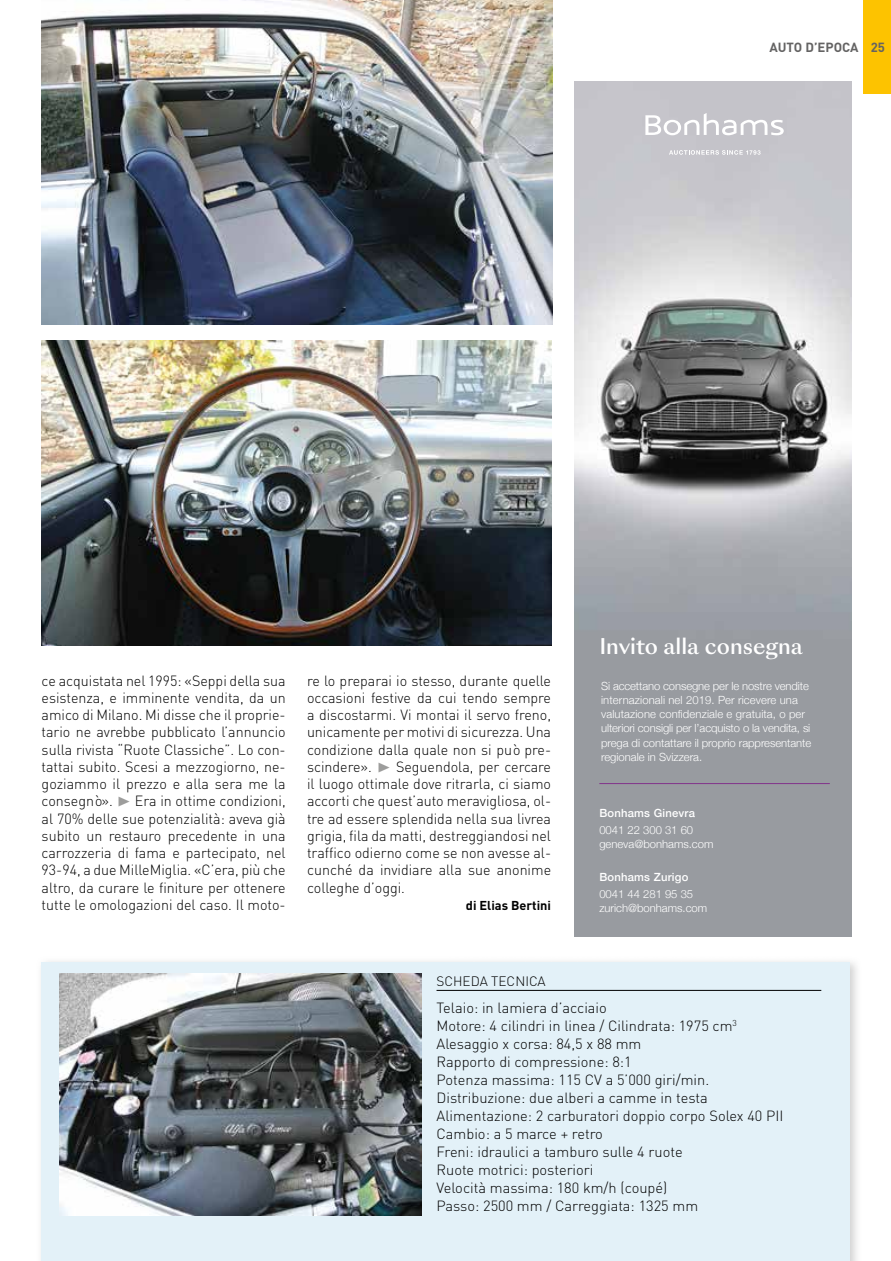
<style>
.page{position:relative;width:891px;height:1261px;background:#fff}
.page>*{position:absolute;margin:0;border:0;box-sizing:border-box;transform-origin:0 0}
.t1{font:500 21px "Sang Bleu Sunrise";color:#fff}
.t2{font:300 14.7px/17.2px "DIN";color:#000;text-align:justify}
.t3{font:300 13.5px "DIN";color:#000}
.t4{font:700 13.2px "DIN";color:#646363}
.t5{font:700 12.75px "DIN";color:#000}
.t6{font:300 11.25px/14.2px "Helvetica Neue";color:#fff}
.t7{font:500 11.25px "Helvetica Neue";letter-spacing:.02em;color:#fff}
.s1{font-family:"Zeal";font-weight:400;color:#9d9d9c}
</style>
<div class="page">
<div style="left:42px;top:962px;width:807px;height:299px;background:#e3f1f8"></div>
<div style="left:862px;top:0;width:28px;height:94px;background:#fdc300"></div>
<hr style="left:436px;top:990px;width:385px;height:1px;background:#000">
<img style="left:42px;top:0;width:510px;height:324px">
<img style="left:42px;top:341px;width:509px;height:304px">
<img style="left:59px;top:974px;width:362px;height:242px">
<img style="left:574px;top:82px;width:277px;height:855px">
<svg style="left:668px;top:150px;width:92px;height:5px"></svg>
<svg style="left:645px;top:113px;width:138px;height:22px"></svg>
<hr style="left:599px;top:783px;width:230px;height:1px;background:#82348b">
<p class="t4" style="left:769px;top:39px;width:117px">AUTO D’EPOCA 25</p>
<p class="t2" style="left:42px;top:672px;width:245px">ce acquistata nel 1995: «Seppi della sua esistenza, e imminente vendita, da un amico di Milano. Mi disse che il proprie&shy;tario ne avrebbe pubblicato l’annuncio sulla rivista “Ruote Classiche”. Lo con&shy;tattai subito. Scesi a mezzogiorno, ne&shy;goziammo il prezzo e alla sera me la consegnò». <span class="s1">®</span> Era in ottime condizioni, al 70% delle sue potenzialità: aveva già subito un restauro precedente in una carrozzeria di fama e partecipato, nel 93-94, a due MilleMiglia. «C’era, più che altro, da curare le finiture per ottenere tutte le omologazioni del caso. Il moto-</p>
<p class="t2" style="left:307px;top:672px;width:245px">re lo preparai io stesso, durante quelle occasioni festive da cui tendo sempre a discostarmi. Vi montai il servo freno, unicamente per motivi di sicurezza. Una condizione dalla quale non si può pre&shy;scindere». <span class="s1">®</span> Seguendola, per cercare il luogo ottimale dove ritrarla, ci siamo accorti che quest’auto meravigliosa, ol&shy;tre ad essere splendida nella sua livrea grigia, fila da matti, destreggiandosi nel traffico odierno come se non avesse al&shy;cunché da invidiare alla sue anonime colleghe d’oggi.</p>
<p class="t5" style="left:466px;top:897px;width:87px">di Elias Bertini</p>
<h1 class="t1" style="left:599px;top:632px;width:205px">Invito alla consegna</h1>
<p class="t6" style="left:601px;top:678px;width:212px">Si accettano consegne per le nostre vendite internazionali nel 2019. Per ricevere una valutazione confidenziale e gratuita, o per ulteriori consigli per l’acquisto o la vendita, si prega di contattare il proprio rappresentante regionale in Svizzera.</p>
<p class="t7" style="left:599px;top:804px;width:97px">Bonhams Ginevra</p>
<p class="t6" style="left:599px;top:822px;width:116px">0041 22 300 31 60 geneva@bonhams.com</p>
<p class="t7" style="left:599px;top:868px;width:90px">Bonhams Zurigo</p>
<p class="t6" style="left:599px;top:886px;width:109px">0041 44 281 95 35 zurich@bonhams.com</p>
<p class="t3" style="left:436px;top:973px;width:111px">SCHEDA TECNICA</p>
<p class="t2" style="left:436px;top:998px;width:348px;line-height:18px;text-align:left">Telaio: in lamiera d’acciaio<br>Motore: 4 cilindri in linea / Cilindrata: 1975 cm<sup>3<br></sup>Alesaggio x corsa: 84,5 x 88 mm<br>Rapporto di compressione: 8:1<br>Potenza massima: 115 CV a 5’000 giri/min.<br>Distribuzione: due alberi a camme in testa Alimentazione: 2 carburatori doppio corpo Solex 40 PII Cambio: a 5 marce + retro<br>Freni: idraulici a tamburo sulle 4 ruote<br>Ruote motrici: posteriori<br>Velocità massima: 180 km/h (coupé)<br>Passo: 2500 mm / Carreggiata: 1325 mm</p>
</div>
